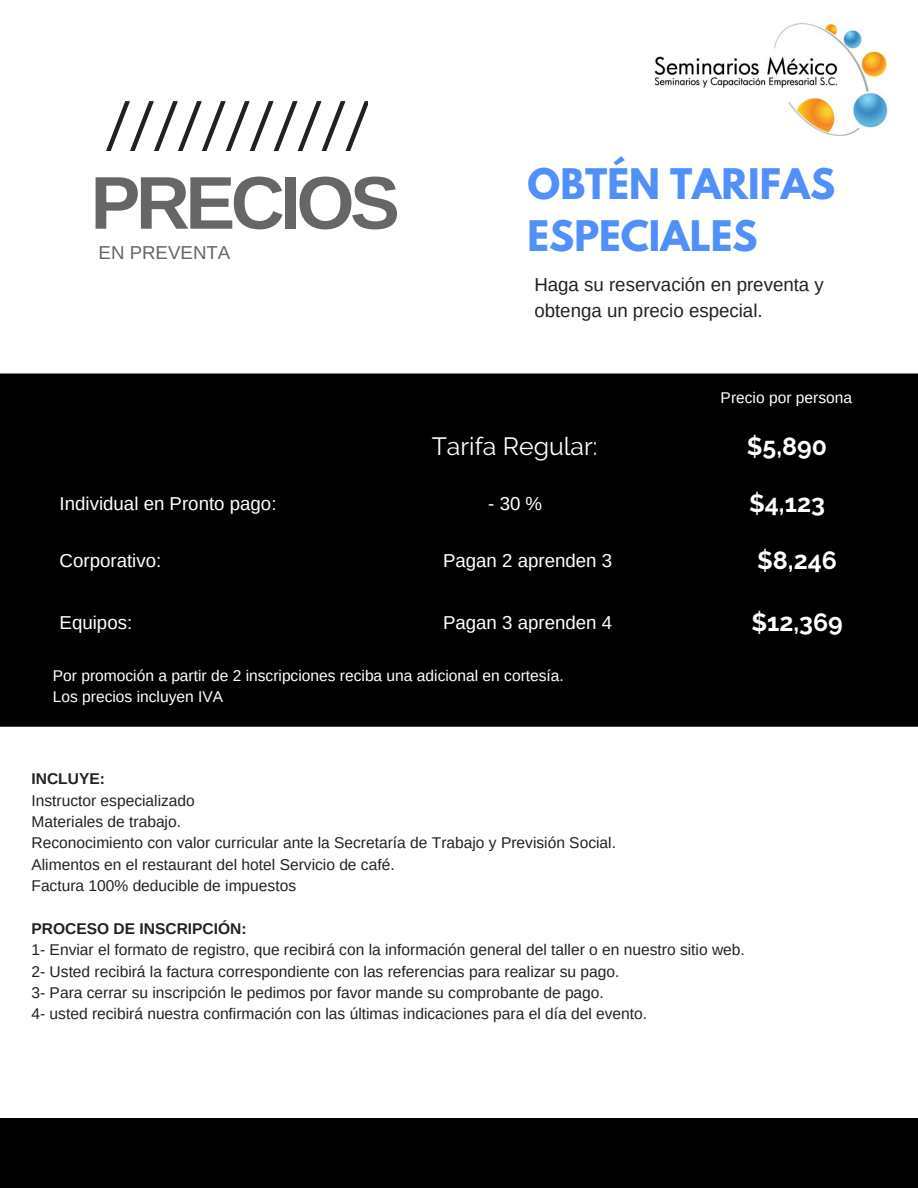
<style>
.page{position:relative;width:918px;height:1188px;background:#fff}
.page>*{position:absolute;margin:0;border:0;box-sizing:border-box;transform-origin:0 0}
.t1{font:700 74.7px "Arimo";letter-spacing:-.06em;color:#666}
.t2{font:700 37.35px/51.8px "League Spartan";color:#5290f9}
.t3{font:700 24.9px "Raleway";color:#fff}
.t4{font:24.9px "Raleway";color:#fff}
.t5{font:18.75px "Arimo";color:#fff}
.t6{font:18.75px/25.8px "Arimo";color:#222}
.t7{font:18.75px "Arimo";color:#666}
.t8{font:15.6px/21.3px "Arimo";color:#222}
.t9{font:15.6px/21.3px "Arimo";color:#fff}
.t10{font:700 15.6px "Arimo";color:#222}
</style>
<div class="page">
<svg style="left:106px;top:101px;width:262px;height:50px"></svg>
<img style="left:654px;top:21px;width:234px;height:115px">
<div style="left:0;top:374px;width:918px;height:353px;background:#000"></div>
<div style="left:0;top:1118px;width:918px;height:70px;background:#000"></div>
<h1 class="t1" style="left:91px;top:161px;width:311px">PRECIOS</h1>
<p class="t7" style="left:99px;top:242px;width:133px">EN PREVENTA</p>
<h2 class="t2" style="left:528px;top:163px;width:309px">OBTÉN TARIFAS<br>ESPECIALES</h2>
<p class="t6" style="left:534px;top:272px;width:291px">Haga su reservación en preventa y obtenga un precio especial.</p>
<p class="t9" style="left:721px;top:387px;width:133px">Precio por persona</p>
<h3 class="t4" style="left:432px;top:431px;width:167px">Tarifa Regular:</h3>
<h3 class="t3" style="left:747px;top:431px;width:82px">$5,890</h3>
<p class="t5" style="left:488px;top:493px;width:55px">-30%</p>
<h3 class="t3" style="left:749px;top:488px;width:77px">$4,123</h3>
<p class="t5" style="left:443px;top:550px;width:171px">Pagan 2 aprenden 3</p>
<p class="t5" style="left:60px;top:493px;width:218px">Individual en Pronto pago:</p>
<p class="t5" style="left:60px;top:550px;width:103px">Corporativo:</p>
<h3 class="t3" style="left:757px;top:546px;width:81px">$8,246</h3>
<h3 class="t3" style="left:751px;top:608px;width:93px">$12,369</h3>
<p class="t5" style="left:60px;top:612px;width:74px">Equipos:</p>
<p class="t5" style="left:443px;top:612px;width:171px">Pagan 3 aprenden 4</p>
<p class="t9" style="left:53px;top:665px;width:513px">Por promoción a partir de 2 inscripciones reciba una adicional en cortesía.<br>Los precios incluyen IVA</p>
<p class="t10" style="left:32px;top:770px;width:75px">INCLUYE:</p>
<p class="t8" style="left:32px;top:789px;width:586px">Instructor especializado<br>Materiales de trabajo.<br>Reconocimiento con valor curricular ante la Secretaría de Trabajo y Previsión Social.<br>Alimentos en el restaurant del hotel Servicio de café.<br>Factura 100% deducible de impuestos</p>
<p class="t10" style="left:32px;top:920px;width:217px">PROCESO DE INSCRIPCIÓN:</p>
<p class="t8" style="left:32px;top:939px;width:715px">1- Enviar el formato de registro, que recibirá con la información general del taller o en nuestro sitio web.<br>2- Usted recibirá la factura correspondiente con las referencias para realizar su pago.<br>3- Para cerrar su inscripción le pedimos por favor mande su comprobante de pago.<br>4- usted recibirá nuestra confirmación con las últimas indicaciones para el día del evento.</p>
</div>
